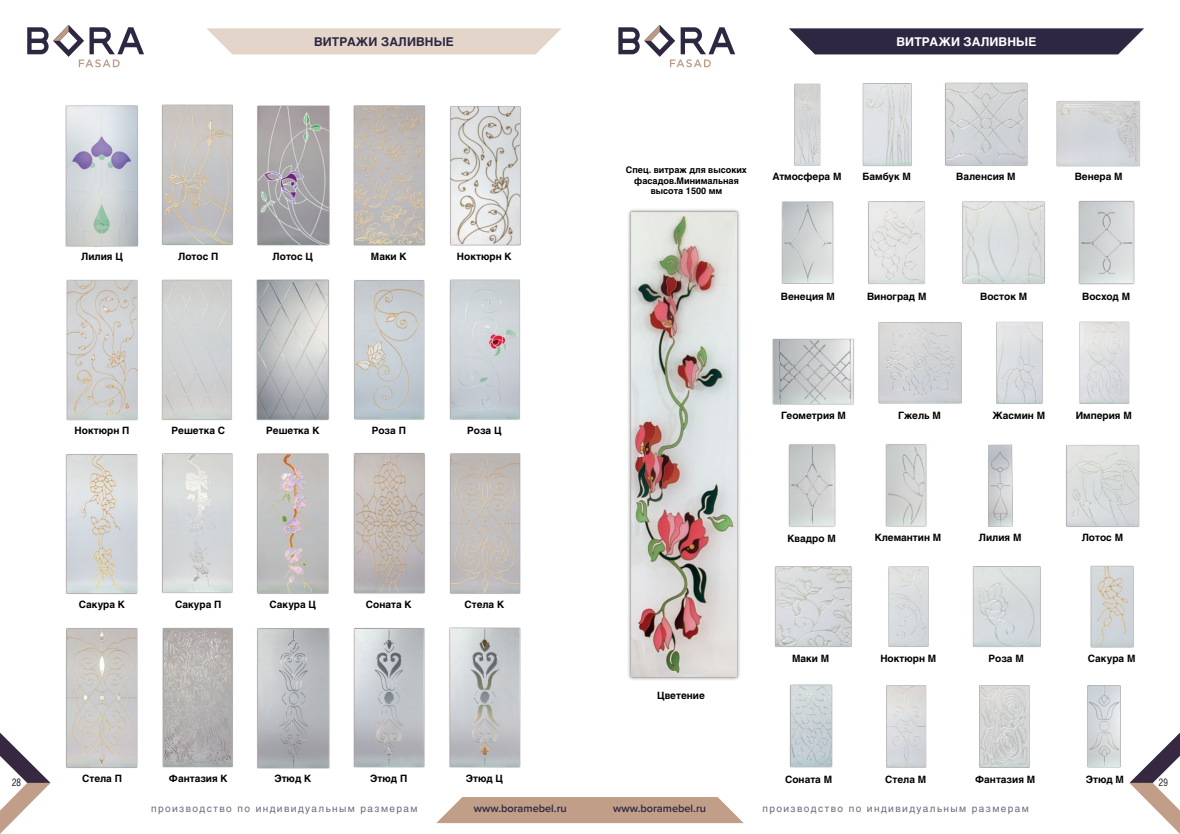
<style>
.page{position:relative;width:1180px;height:834px;background:#fff}
.page>*{position:absolute;margin:0;border:0;box-sizing:border-box;transform-origin:0 0}
.t1{font:700 12px "Helios C";letter-spacing:.01em;color:#2e2741}
.t2{font:700 12px "Helios C";letter-spacing:.01em;color:#fff}
.t3{font:600 11px "Proxima Nova";color:#2e2741}
.t4{font:700 10px "Helios C";color:#000}
.t5{font:10px "Helios C";letter-spacing:.14em;color:#6f667c}
.t6{font:300 10px "Helios Cond";color:#000}
.t7{font:700 9px/10.8px "Helios C";color:#000;text-align:center}
</style>
<div class="page">
<svg style="left:436px;top:797px;width:307px;height:26px;background:#c6a692"></svg>
<svg style="left:27px;top:25px;width:117px;height:42px"></svg>
<svg style="left:618px;top:25px;width:117px;height:42px"></svg>
<svg style="left:0;top:732px;width:51px;height:101px"></svg>
<svg style="left:1129px;top:733px;width:50px;height:100px"></svg>
<svg style="left:207px;top:28px;width:354px;height:26px;background:#e6d8ce"></svg>
<svg style="left:789px;top:28px;width:354px;height:26px;background:#3f3850"></svg>
<img style="left:65px;top:105px;width:74px;height:142px">
<img style="left:161px;top:104px;width:72px;height:141px">
<img style="left:257px;top:105px;width:73px;height:141px">
<img style="left:353px;top:105px;width:73px;height:141px">
<img style="left:66px;top:279px;width:72px;height:142px">
<img style="left:450px;top:106px;width:71px;height:140px">
<img style="left:161px;top:279px;width:71px;height:142px">
<img style="left:256px;top:279px;width:73px;height:142px">
<img style="left:354px;top:280px;width:71px;height:140px">
<img style="left:449px;top:279px;width:71px;height:141px">
<img style="left:65px;top:454px;width:73px;height:140px">
<img style="left:162px;top:453px;width:71px;height:140px">
<img style="left:256px;top:453px;width:73px;height:141px">
<img style="left:353px;top:453px;width:72px;height:141px">
<img style="left:449px;top:453px;width:72px;height:141px">
<img style="left:66px;top:628px;width:72px;height:140px">
<img style="left:162px;top:627px;width:71px;height:141px">
<img style="left:257px;top:628px;width:73px;height:141px">
<img style="left:353px;top:628px;width:72px;height:140px">
<img style="left:449px;top:627px;width:72px;height:141px">
<img style="left:628px;top:209px;width:112px;height:471px">
<img style="left:794px;top:83px;width:27px;height:83px">
<img style="left:862px;top:83px;width:50px;height:83px">
<img style="left:945px;top:82px;width:83px;height:84px">
<img style="left:1056px;top:101px;width:84px;height:66px">
<img style="left:781px;top:201px;width:53px;height:82px">
<img style="left:868px;top:201px;width:57px;height:83px">
<img style="left:962px;top:201px;width:83px;height:83px">
<img style="left:1078px;top:200px;width:57px;height:85px">
<img style="left:772px;top:338px;width:82px;height:67px">
<img style="left:878px;top:322px;width:84px;height:82px">
<img style="left:996px;top:321px;width:47px;height:83px">
<img style="left:1079px;top:321px;width:51px;height:83px">
<img style="left:788px;top:444px;width:48px;height:83px">
<img style="left:885px;top:444px;width:42px;height:83px">
<img style="left:988px;top:444px;width:25px;height:83px">
<img style="left:1066px;top:445px;width:73px;height:82px">
<img style="left:774px;top:566px;width:78px;height:81px">
<img style="left:888px;top:566px;width:41px;height:81px">
<img style="left:972px;top:566px;width:69px;height:81px">
<img style="left:1090px;top:565px;width:44px;height:83px">
<img style="left:789px;top:684px;width:44px;height:84px">
<img style="left:886px;top:685px;width:40px;height:83px">
<img style="left:979px;top:685px;width:51px;height:83px">
<img style="left:1087px;top:685px;width:34px;height:83px">
<p class="t1" style="left:314px;top:35px;width:141px">ВИТРАЖИ ЗАЛИВНЫЕ</p>
<p class="t2" style="left:896px;top:35px;width:141px">ВИТРАЖИ ЗАЛИВНЫЕ</p>
<p class="t7" style="left:626px;top:164px;width:123px">Спец. витраж для высоких фасадов.Минимальная высота 1500 мм</p>
<p class="t4" style="left:772px;top:171px;width:71px">Атмосфера М</p>
<p class="t4" style="left:862px;top:171px;width:50px">Бамбук М</p>
<p class="t4" style="left:956px;top:171px;width:61px">Валенсия М</p>
<p class="t4" style="left:1074px;top:171px;width:49px">Венера М</p>
<p class="t4" style="left:81px;top:250px;width:43px">Лилия Ц</p>
<p class="t4" style="left:178px;top:250px;width:42px">Лотос П</p>
<p class="t4" style="left:272px;top:250px;width:42px">Лотос Ц</p>
<p class="t4" style="left:371px;top:250px;width:37px">Маки К</p>
<p class="t4" style="left:457px;top:250px;width:56px">Ноктюрн К</p>
<p class="t4" style="left:780px;top:290px;width:56px">Венеция М</p>
<p class="t4" style="left:866px;top:290px;width:61px">Виноград М</p>
<p class="t4" style="left:980px;top:290px;width:49px">Восток М</p>
<p class="t4" style="left:1081px;top:290px;width:50px">Восход М</p>
<p class="t4" style="left:781px;top:409px;width:66px">Геометрия М</p>
<p class="t4" style="left:898px;top:409px;width:44px">Гжель М</p>
<p class="t4" style="left:992px;top:409px;width:54px">Жасмин М</p>
<p class="t4" style="left:1075px;top:409px;width:57px">Империя М</p>
<p class="t4" style="left:75px;top:424px;width:56px">Ноктюрн П</p>
<p class="t4" style="left:171px;top:424px;width:55px">Решетка С</p>
<p class="t4" style="left:266px;top:424px;width:55px">Решетка К</p>
<p class="t4" style="left:371px;top:424px;width:36px">Роза П</p>
<p class="t4" style="left:467px;top:424px;width:36px">Роза Ц</p>
<p class="t4" style="left:787px;top:532px;width:50px">Квадро М</p>
<p class="t4" style="left:874px;top:531px;width:68px">Клемантин М</p>
<p class="t4" style="left:978px;top:531px;width:44px">Лилия М</p>
<p class="t4" style="left:1081px;top:531px;width:43px">Лотос М</p>
<p class="t4" style="left:79px;top:598px;width:48px">Сакура К</p>
<p class="t4" style="left:175px;top:598px;width:48px">Сакура П</p>
<p class="t4" style="left:269px;top:598px;width:48px">Сакура Ц</p>
<p class="t4" style="left:366px;top:598px;width:47px">Соната К</p>
<p class="t4" style="left:464px;top:598px;width:41px">Стела К</p>
<p class="t4" style="left:792px;top:652px;width:39px">Маки М</p>
<p class="t4" style="left:880px;top:652px;width:57px">Ноктюрн М</p>
<p class="t4" style="left:988px;top:652px;width:37px">Роза М</p>
<p class="t4" style="left:1087px;top:652px;width:49px">Сакура М</p>
<p class="t4" style="left:657px;top:690px;width:49px">Цветение</p>
<p class="t4" style="left:82px;top:772px;width:41px">Стела П</p>
<p class="t4" style="left:274px;top:772px;width:38px">Этюд К</p>
<p class="t4" style="left:370px;top:772px;width:39px">Этюд П</p>
<p class="t4" style="left:465px;top:772px;width:39px">Этюд Ц</p>
<p class="t4" style="left:169px;top:772px;width:60px">Фантазия К</p>
<p class="t4" style="left:785px;top:773px;width:49px">Соната М</p>
<p class="t4" style="left:885px;top:773px;width:43px">Стела М</p>
<p class="t4" style="left:975px;top:773px;width:61px">Фантазия М</p>
<p class="t4" style="left:1085px;top:773px;width:40px">Этюд М</p>
<p class="t6" style="left:12px;top:777px;width:10px">28</p>
<p class="t6" style="left:1158px;top:777px;width:10px">29</p>
<p class="t5" style="left:151px;top:801px;width:268px">производство по индивидуальным размерам</p>
<p class="t3" style="left:474px;top:802px;width:94px">www.boramebel.ru</p>
<p class="t3" style="left:613px;top:802px;width:94px">www.boramebel.ru</p>
<p class="t5" style="left:762px;top:801px;width:268px">производство по индивидуальным размерам</p>
</div>
